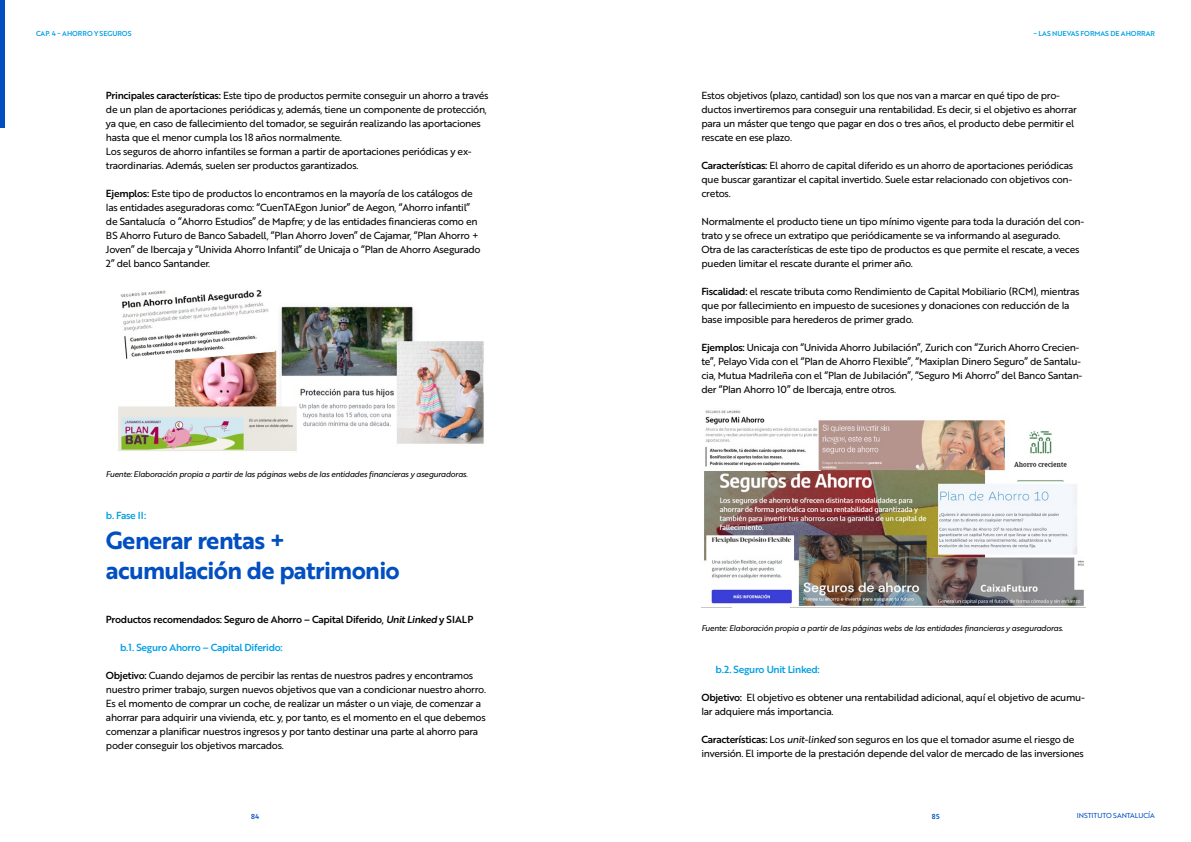
<style>
.page{position:relative;width:1191px;height:842px;background:#fff}
.page>*{position:absolute;margin:0;border:0;box-sizing:border-box;transform-origin:0 0}
.t1{font:24px/30px "Brother 1816 Bold";letter-spacing:-.03em;color:#014fc1}
.t2{font:10px/14px "Brother 1816 Regular";letter-spacing:-.03em;color:#000}
.t3{font:10px "Brother 1816 Medium";letter-spacing:-.03em;color:#000}
.t4{font:10px "Brother 1816 Medium";letter-spacing:-.03em;color:#009fe3}
.t5{font:8px "Brother 1816 Regular Italic";letter-spacing:-.03em;color:#000}
.t6{font:7px "Brother 1816 Medium";color:#009fe3}
.t7{font:7px "Brother 1816 Regular";color:#014fc1}
.t8{font:7px "Brother 1816 Medium";color:#014fc1}
.s1{font-family:"Brother 1816 Medium"}
.s2{font-family:"Brother 1816 Medium Italic"}
.s3{font-family:"Brother 1816 Regular Italic"}
</style>
<div class="page">
<img style="left:118px;top:289px;width:366px;height:163px">
<img style="left:704px;top:410px;width:380px;height:197px">
<div style="left:0;top:0;width:5px;height:128px;background:#014fc1"></div>
<p class="t6" style="left:36px;top:28px;width:97px">CAP. 4 ~ AHORRO Y SEGUROS</p>
<p class="t2" style="left:106px;top:88px;width:384px"><span class="s1">Principales características:</span> Este tipo de productos permite conseguir un ahorro a través de un plan de aportaciones periódicas y, además, tiene un componente de protección, ya que, en caso de fallecimiento del tomador, se seguirán realizando las aportaciones hasta que el menor cumpla los 18 años normalmente.<br>Los seguros de ahorro infantiles se forman a partir de aportaciones periódicas y ex&shy;traordinarias. Además, suelen ser productos garantizados.</p>
<p class="t2" style="left:106px;top:186px;width:376px"><span class="s1">Ejemplos:</span> Este tipo de productos lo encontramos en la mayoría de los catálogos de las entidades aseguradoras como: “CuenTAEgon Junior” de Aegon, “Ahorro infantil” de Santalucía o “Ahorro Estudios” de Mapfre; y de las entidades financieras como en BS Ahorro Futuro de Banco Sabadell, “Plan Ahorro Joven” de Cajamar, “Plan Ahorro + Joven” de Ibercaja y “Univida Ahorro Infantil” de Unicaja o “Plan de Ahorro Asegurado 2” del banco Santander.</p>
<p class="t5" style="left:106px;top:468px;width:363px">Fuente: Elaboración propia a partir de las páginas webs de las entidades financieras y aseguradoras.</p>
<p class="t4" style="left:106px;top:508px;width:42px">b. Fase II:</p>
<h1 class="t1" style="left:106px;top:524px;width:295px">Generar rentas + acumulación de patrimonio</h1>
<p class="t3" style="left:106px;top:612px;width:369px">Productos recomendados: Seguro de Ahorro – Capital Diferido, <span class="s2">Unit Linked</span> y SIALP</p>
<p class="t4" style="left:120px;top:640px;width:164px">b.1. Seguro Ahorro – Capital Diferido:</p>
<p class="t2" style="left:106px;top:668px;width:382px"><span class="s1">Objetivo:</span> Cuando dejamos de percibir las rentas de nuestros padres y encontramos nuestro primer trabajo, surgen nuevos objetivos que van a condicionar nuestro ahorro.<br>Es el momento de comprar un coche, de realizar un máster o un viaje, de comenzar a ahorrar para adquirir una vivienda, etc. y, por tanto, es el momento en el que debemos comenzar a planificar nuestros ingresos y por tanto destinar una parte al ahorro para poder conseguir los objetivos marcados.</p>
<p class="t6" style="left:1033px;top:28px;width:123px">~ LAS NUEVAS FORMAS DE AHORRAR</p>
<p class="t2" style="left:701px;top:88px;width:377px">Estos objetivos (plazo, cantidad) son los que nos van a marcar en qué tipo de pro&shy;ductos invertiremos para conseguir una rentabilidad. Es decir, si el objetivo es ahorrar para un máster que tengo que pagar en dos o tres años, el producto debe permitir el rescate en ese plazo.</p>
<p class="t2" style="left:701px;top:158px;width:373px;text-align:justify"><span class="s1">Características:</span> El ahorro de capital diferido es un ahorro de aportaciones periódicas que buscar garantizar el capital invertido. Suele estar relacionado con objetivos con&shy;cretos.</p>
<p class="t2" style="left:701px;top:214px;width:384px">Normalmente el producto tiene un tipo mínimo vigente para toda la duración del con&shy;trato y se ofrece un extratipo que periódicamente se va informando al asegurado.<br>Otra de las características de este tipo de productos es que permite el rescate, a veces pueden limitar el rescate durante el primer año.</p>
<p class="t2" style="left:701px;top:284px;width:379px"><span class="s1">Fiscalidad:</span> el rescate tributa como Rendimiento de Capital Mobiliario (RCM), mientras que por fallecimiento en impuesto de sucesiones y donaciones con reducción de la base imposible para herederos de primer grado.</p>
<p class="t2" style="left:701px;top:340px;width:382px"><span class="s1">Ejemplos:</span> Unicaja con “Univida Ahorro Jubilación”, Zurich con “Zurich Ahorro Crecien&shy;te”, Pelayo Vida con el “Plan de Ahorro Flexible”, “Maxiplan Dinero Seguro” de Santalu&shy;cia, Mutua Madrileña con el “Plan de Jubilación”, “Seguro Mi Ahorro” del Banco Santan&shy;der “Plan Ahorro 10” de Ibercaja, entre otros.</p>
<p class="t5" style="left:701px;top:622px;width:363px">Fuente: Elaboración propia a partir de las páginas webs de las entidades financieras y aseguradoras.</p>
<p class="t4" style="left:715px;top:662px;width:106px">b.2. Seguro Unit Linked:</p>
<p class="t2" style="left:701px;top:690px;width:385px"><span class="s1">Objetivo:</span> El objetivo es obtener una rentabilidad adicional, aquí el objetivo de acumu&shy;lar adquiere más importancia.</p>
<p class="t2" style="left:701px;top:732px;width:384px"><span class="s1">Características:</span> Los <span class="s3">unit-linked</span> son seguros en los que el tomador asume el riesgo de inversión. El importe de la prestación depende del valor de mercado de las inversiones</p>
<p class="t8" style="left:251px;top:811px;width:10px">84</p>
<p class="t8" style="left:932px;top:811px;width:9px">85</p>
<p class="t7" style="left:1076px;top:811px;width:80px">INSTITUTO SANTALUCÍA</p>
</div>
